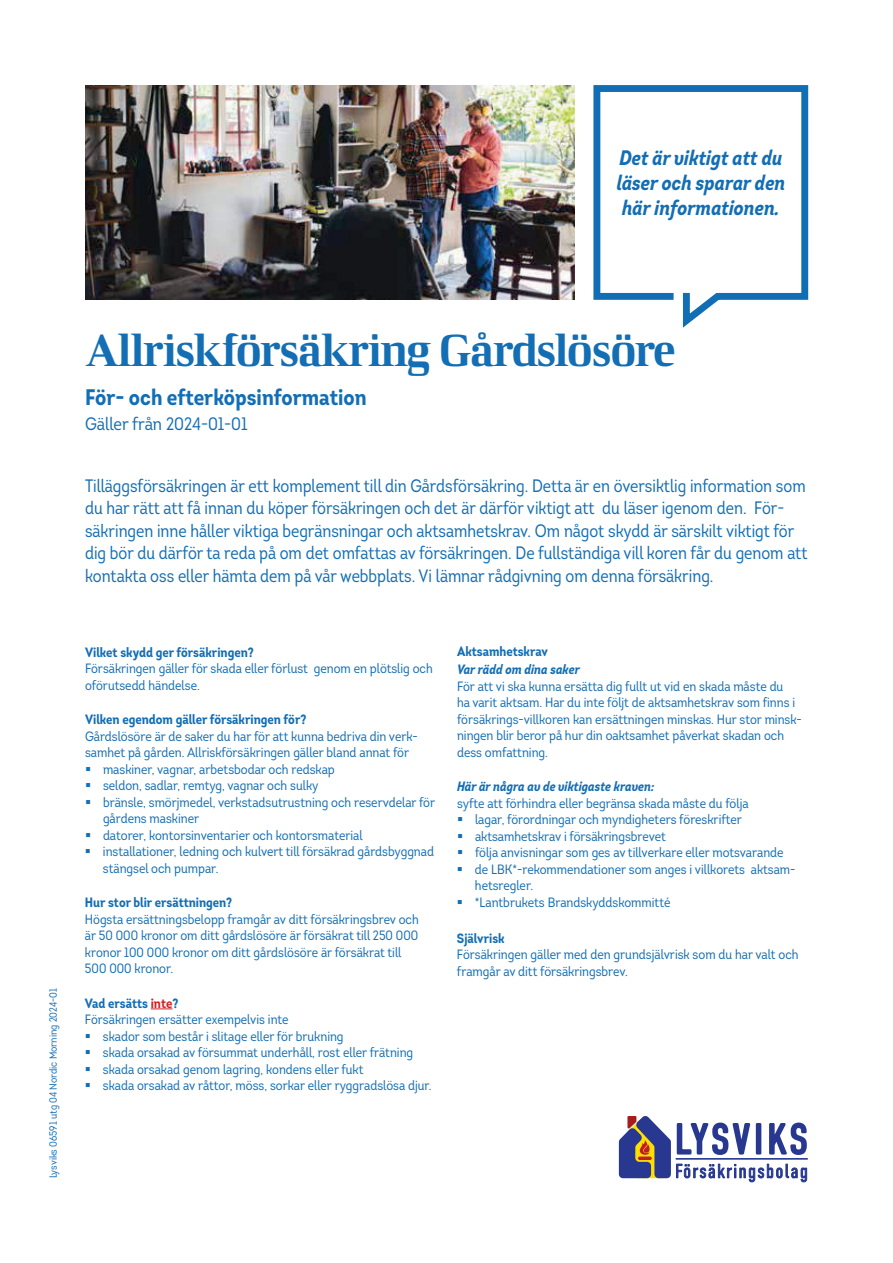
<style>
.page{position:relative;width:893px;height:1263px;background:#fff}
.page>*{position:absolute;margin:0;border:0;box-sizing:border-box;transform-origin:0 0}
.t1{font:45px "LF Rubrik";letter-spacing:-.035em;color:#136eb4}
.t2{font:700 22.5px "Intro Cond";color:#136eb4}
.t3{font:italic 700 21px/25.2px "Intro Cond";color:#136eb4}
.t4{font:18px/22.5px "Intro Cond";color:#136eb4}
.t5{font:13.5px/16.5px "Intro Cond";color:#136eb4}
.t6{font:700 13.5px "Intro Cond";color:#136eb4}
.t7{font:italic 700 13.5px "Intro Cond";color:#136eb4}
.t8{font:10.5px "Intro Cond";color:#136eb4}
.s1{color:#d1232a}
</style>
<div class="page">
<img style="left:85px;top:85px;width:489px;height:215px">
<svg style="left:593px;top:85px;width:216px;height:243px"></svg>
<svg style="left:619px;top:1116px;width:189px;height:67px"></svg>
<svg style="left:151px;top:1008px;width:21px;height:1px"></svg>
<h3 class="t3" style="left:617px;top:145px;width:170px">Det är viktigt att du läser och sparar den här informationen.</h3>
<p class="t8" style="left:47px;top:1178px;width:192px;rotate:-90deg">Lysviks 06591 utg 04 Nordic Morning 2024-01</p>
<h1 class="t1" style="left:85px;top:322px;width:592px">Allriskförsäkring Gårdslösöre</h1>
<h2 class="t2" style="left:85px;top:382px;width:283px">För- och efterköpsinformation</h2>
<h3 class="t4" style="left:85px;top:413px;width:164px">Gäller från 2024-01-01</h3>
<p class="t4" style="left:85px;top:474px;width:724px">Tilläggsförsäkringen är ett komplement till din Gårdsförsäkring. Detta är en översiktlig information som du har rätt att få innan du köper försäkringen och det är därför viktigt att du läser igenom den. För&shy;säkringen inne håller viktiga begränsningar och aktsamhetskrav. Om något skydd är särskilt viktigt för dig bör du därför ta reda på om det omfattas av försäkringen. De fullständiga vill koren får du genom att kontakta oss eller hämta dem på vår webbplats. Vi lämnar rådgivning om denna försäkring.</p>
<p class="t6" style="left:85px;top:643px;width:170px">Vilket skydd ger försäkringen?</p>
<p class="t5" style="left:85px;top:660px;width:349px">Försäkringen gäller för skada eller förlust genom en plötslig och oförutsedd händelse.</p>
<p class="t6" style="left:85px;top:711px;width:223px">Vilken egendom gäller försäkringen för?</p>
<p class="t5" style="left:85px;top:728px;width:334px">Gårdslösöre är de saker du har för att kunna bedriva din verk-</p>
<p class="t5" style="left:85px;top:744px;width:326px">samhet på gården. Allriskförsäkringen gäller bland annat för</p>
<p class="t5" style="left:103px;top:761px;width:233px">maskiner, vagnar, arbetsbodar och redskap</p>
<p class="t5" style="left:103px;top:777px;width:217px">seldon, sadlar, remtyg, vagnar och sulky</p>
<p class="t5" style="left:103px;top:794px;width:334px">bränsle, smörjmedel, verkstadsutrustning och reservdelar för</p>
<p class="t5" style="left:103px;top:810px;width:98px">gårdens maskiner</p>
<p class="t5" style="left:103px;top:827px;width:261px">datorer, kontorsinventarier och kontorsmaterial</p>
<p class="t5" style="left:103px;top:843px;width:333px">installationer, ledning och kulvert till försäkrad gårdsbyggnad</p>
<p class="t5" style="left:103px;top:860px;width:117px">stängsel och pumpar.</p>
<p class="t6" style="left:85px;top:894px;width:149px">Hur stor blir ersättningen?</p>
<p class="t5" style="left:85px;top:911px;width:335px">Högsta ersättningsbelopp framgår av ditt försäkringsbrev och är 50 000 kronor om ditt gårdslösöre är försäkrat till 250 000 kronor 100 000 kronor om ditt gårdslösöre är försäkrat till 500 000 kronor.</p>
<p class="t6" style="left:85px;top:994px;width:95px">Vad ersätts <span class="s1">inte</span>?</p>
<p class="t5" style="left:85px;top:1011px;width:205px">Försäkringen ersätter exempelvis inte</p>
<p class="t5" style="left:103px;top:1028px;width:242px">skador som består i slitage eller för brukning</p>
<p class="t5" style="left:103px;top:1044px;width:312px">skada orsakad av försummat underhåll, rost eller frätning</p>
<p class="t5" style="left:103px;top:1061px;width:262px">skada orsakad genom lagring, kondens eller fukt</p>
<p class="t5" style="left:103px;top:1077px;width:330px">skada orsakad av råttor, möss, sorkar eller ryggradslösa djur.</p>
<p class="t6" style="left:457px;top:643px;width:93px">Aktsamhetskrav</p>
<p class="t7" style="left:457px;top:661px;width:124px">Var rädd om dina saker</p>
<p class="t5" style="left:457px;top:678px;width:346px">För att vi ska kunna ersätta dig fullt ut vid en skada måste du<br>ha varit aktsam. Har du inte följt de aktsamhetskrav som finns i försäkrings-villkoren kan ersättningen minskas. Hur stor minsk&shy;ningen blir beror på hur din oaktsamhet påverkat skadan och dess omfattning.</p>
<p class="t7" style="left:457px;top:778px;width:199px">Här är några av de viktigaste kraven:</p>
<p class="t5" style="left:475px;top:795px;width:322px;text-indent:-18px">syfte att förhindra eller begränsa skada måste du följa<br>lagar, förordningar och myndigheters föreskrifter aktsamhetskrav i försäkringsbrevet<br>följa anvisningar som ges av tillverkare eller motsvarande de LBK*-rekommendationer som anges i villkorets aktsam&shy;hetsregler.<br>*Lantbrukets Brandskyddskommitté</p>
<p class="t6" style="left:457px;top:930px;width:49px">Självrisk</p>
<p class="t5" style="left:457px;top:946px;width:343px">Försäkringen gäller med den grundsjälvrisk som du har valt och framgår av ditt försäkringsbrev.</p>
</div>
